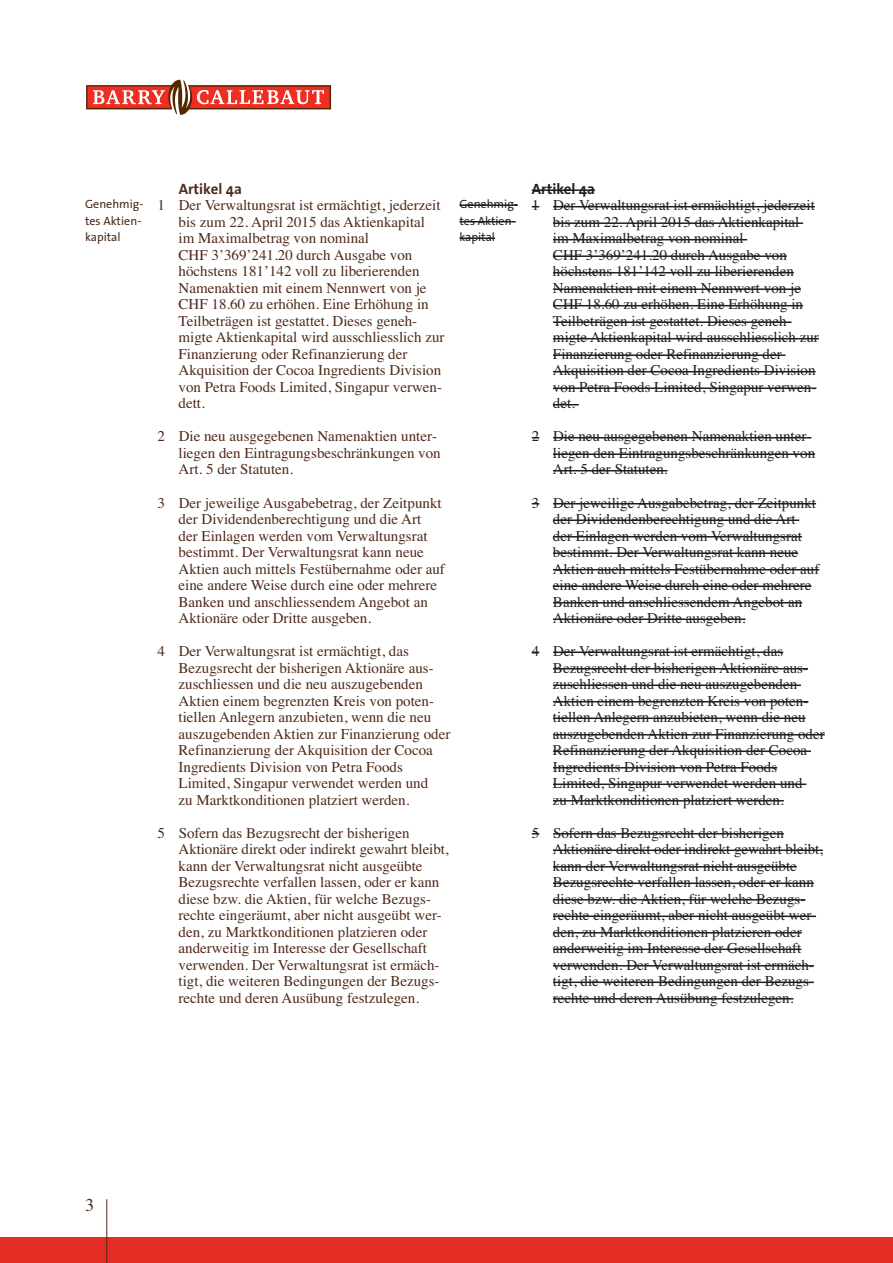
<style>
.page{position:relative;width:893px;height:1263px;background:#fff}
.page>*{position:absolute;margin:0;border:0;box-sizing:border-box;transform-origin:0 0}
.t1{font:18px "Times";color:#4f2a1a}
.t2{font:15px/16.5px "Times";color:#4f2a1a}
.t3{font:15px/16.5px "Times";color:#231f20}
.t4{font:700 15px "The Sans Os F";color:#4f2a1a}
.t5{font:700 15px "The Sans Os F";color:#231f20}
.t6{font:12px/16.5px "The Sans Os F";color:#231f20}
.t7{font:12px/16.5px "The Sans Os F";color:#4f2a1a}
</style>
<div class="page">
<div style="left:0;top:1237px;width:892px;height:26px;background:#e32d25"></div>
<hr style="left:106px;top:1199px;width:1px;height:64px;background:#4f2a1a">
<hr style="left:459px;top:204px;width:55px;height:2px;background:#231f20">
<hr style="left:459px;top:221px;width:52px;height:1px;background:#231f20">
<hr style="left:459px;top:237px;width:36px;height:2px;background:#231f20">
<svg style="left:86px;top:79px;width:246px;height:36px"></svg>
<hr style="left:531px;top:189px;width:64px;height:2px;background:#231f20">
<hr style="left:553px;top:206px;width:261px;height:1px;background:#231f20">
<hr style="left:553px;top:222px;width:250px;height:2px;background:#231f20">
<hr style="left:553px;top:239px;width:194px;height:1px;background:#231f20">
<hr style="left:553px;top:255px;width:233px;height:2px;background:#231f20">
<hr style="left:553px;top:272px;width:240px;height:1px;background:#231f20">
<hr style="left:553px;top:288px;width:248px;height:2px;background:#231f20">
<hr style="left:553px;top:305px;width:250px;height:1px;background:#231f20">
<hr style="left:553px;top:321px;width:238px;height:2px;background:#231f20">
<hr style="left:553px;top:338px;width:265px;height:1px;background:#231f20">
<hr style="left:553px;top:354px;width:232px;height:2px;background:#231f20">
<hr style="left:553px;top:371px;width:262px;height:1px;background:#231f20">
<hr style="left:553px;top:387px;width:258px;height:2px;background:#231f20">
<svg style="left:553px;top:404px;width:26px;height:1px"></svg>
<hr style="left:553px;top:437px;width:253px;height:1px;background:#231f20">
<hr style="left:553px;top:453px;width:262px;height:2px;background:#231f20">
<hr style="left:553px;top:470px;width:114px;height:1px;background:#231f20">
<hr style="left:553px;top:503px;width:263px;height:1px;background:#231f20">
<hr style="left:553px;top:519px;width:246px;height:2px;background:#231f20">
<hr style="left:553px;top:536px;width:249px;height:1px;background:#231f20">
<hr style="left:553px;top:552px;width:245px;height:2px;background:#231f20">
<hr style="left:553px;top:569px;width:266px;height:1px;background:#231f20">
<hr style="left:553px;top:585px;width:258px;height:2px;background:#231f20">
<hr style="left:553px;top:602px;width:249px;height:1px;background:#231f20">
<hr style="left:553px;top:618px;width:192px;height:2px;background:#231f20">
<svg style="left:531px;top:651px;width:8px;height:2px"></svg>
<hr style="left:553px;top:651px;width:230px;height:2px;background:#231f20">
<hr style="left:553px;top:668px;width:250px;height:1px;background:#231f20">
<hr style="left:553px;top:684px;width:248px;height:2px;background:#231f20">
<hr style="left:553px;top:701px;width:255px;height:1px;background:#231f20">
<hr style="left:553px;top:717px;width:252px;height:2px;background:#231f20">
<hr style="left:553px;top:734px;width:271px;height:1px;background:#231f20">
<hr style="left:553px;top:750px;width:258px;height:2px;background:#231f20">
<hr style="left:553px;top:767px;width:224px;height:1px;background:#231f20">
<hr style="left:553px;top:783px;width:253px;height:2px;background:#231f20">
<hr style="left:553px;top:800px;width:230px;height:1px;background:#231f20">
<hr style="left:553px;top:833px;width:231px;height:1px;background:#231f20">
<hr style="left:553px;top:849px;width:269px;height:2px;background:#231f20">
<hr style="left:553px;top:866px;width:244px;height:1px;background:#231f20">
<hr style="left:553px;top:882px;width:260px;height:2px;background:#231f20">
<hr style="left:553px;top:899px;width:247px;height:1px;background:#231f20">
<hr style="left:553px;top:915px;width:258px;height:2px;background:#231f20">
<hr style="left:553px;top:932px;width:248px;height:1px;background:#231f20">
<hr style="left:553px;top:948px;width:248px;height:2px;background:#231f20">
<hr style="left:553px;top:965px;width:256px;height:1px;background:#231f20">
<hr style="left:553px;top:981px;width:255px;height:2px;background:#231f20">
<hr style="left:553px;top:998px;width:240px;height:1px;background:#231f20">
<p class="t7" style="left:85px;top:197px;width:60px">Genehmig&shy;tes Aktien&shy;kapital</p>
<p class="t4" style="left:179px;top:183px;width:65px">Artikel 4a</p>
<p class="t2" style="left:179px;top:199px;width:267px;text-indent:-21px">1 Der Verwaltungsrat ist ermächtigt, jederzeit bis zum 22. April 2015 das Aktienkapital im Maximalbetrag von nominal<br>CHF 3’369’241.20 durch Ausgabe von höchstens 181’142 voll zu liberierenden Namenaktien mit einem Nennwert von je CHF 18.60 zu erhöhen. Eine Erhöhung in Teilbeträgen ist gestattet. Dieses geneh - migte Aktienkapital wird ausschliesslich zur Finanzierung oder Refinanzierung der Akquisition der Cocoa Ingredients Division von Petra Foods Limited, Singapur verwen&shy;dett.</p>
<p class="t2" style="left:179px;top:430px;width:264px;text-indent:-21px">2 Die neu ausgegebenen Namenaktien unter&shy;liegen den Eintragungsbeschränkungen von<br>Art. 5 der Statuten.</p>
<p class="t2" style="left:179px;top:496px;width:268px;text-indent:-21px">3 Der jeweilige Ausgabebetrag, der Zeitpunkt der Dividendenberechtigung und die Art<br>der Einlagen werden vom Verwaltungsrat bestimmt. Der Verwaltungsrat kann neue Aktien auch mittels Festübernahme oder auf eine andere Weise durch eine oder mehrere Banken und anschliessendem Angebot an Aktionäre oder Dritte ausgeben.</p>
<p class="t2" style="left:179px;top:644px;width:273px;text-indent:-21px">4 Der Verwaltungsrat ist ermächtigt, das Bezugsrecht der bisherigen Aktionäre aus - zuschliessen und die neu auszugebenden Aktien einem begrenzten Kreis von poten&shy;tiellen Anlegern anzubieten, wenn die neu auszugebenden Aktien zur Finanzierung oder Refinanzierung der Akquisition der Cocoa Ingredients Division von Petra Foods Limited, Singapur verwendet werden und<br>zu Marktkonditionen platziert werden.</p>
<p class="t2" style="left:179px;top:826px;width:271px;text-indent:-21px">5 Sofern das Bezugsrecht der bisherigen Aktionäre direkt oder indirekt gewahrt bleibt, kann der Verwaltungsrat nicht ausgeübte Bezugsrechte verfallen lassen, oder er kann diese bzw. die Aktien, für welche Bezugs&shy;rechte eingeräumt, aber nicht ausgeübt wer&shy;den, zu Marktkonditionen platzieren oder anderweitig im Interesse der Gesellschaft verwenden. Der Verwaltungsrat ist ermäch&shy;tigt, die weiteren Bedingungen der Bezugs&shy;rechte und deren Ausübung festzulegen.</p>
<p class="t6" style="left:459px;top:197px;width:60px">Genehmig&shy;tes Aktien&shy;kapital</p>
<p class="t5" style="left:531px;top:183px;width:65px">Artikel 4a</p>
<p class="t3" style="left:553px;top:199px;width:267px;text-indent:-21px">1 Der Verwaltungsrat ist ermächtigt, jederzeit bis zum 22. April 2015 das Aktienkapital im Maximalbetrag von nominal<br>CHF 3’369’241.20 durch Ausgabe von höchstens 181’142 voll zu liberierenden Namenaktien mit einem Nennwert von je CHF 18.60 zu erhöhen. Eine Erhöhung in Teilbeträgen ist gestattet. Dieses geneh&shy;migte Aktienkapital wird ausschliesslich zur Finanzierung oder Refinanzierung der Akquisition der Cocoa Ingredients Division von Petra Foods Limited, Singapur verwen&shy;det.</p>
<p class="t3" style="left:553px;top:430px;width:264px;text-indent:-21px">2 Die neu ausgegebenen Namenaktien unter&shy;liegen den Eintragungsbeschränkungen von<br>Art. 5 der Statuten.</p>
<p class="t3" style="left:553px;top:496px;width:268px;text-indent:-21px">3 Der jeweilige Ausgabebetrag, der Zeitpunkt der Dividendenberechtigung und die Art<br>der Einlagen werden vom Verwaltungsrat bestimmt. Der Verwaltungsrat kann neue Aktien auch mittels Festübernahme oder auf eine andere Weise durch eine oder mehrere Banken und anschliessendem Angebot an Aktionäre oder Dritte ausgeben.</p>
<p class="t3" style="left:553px;top:644px;width:273px;text-indent:-21px">4 Der Verwaltungsrat ist ermächtigt, das Bezugsrecht der bisherigen Aktionäre aus - zuschliessen und die neu auszugebenden Aktien einem begrenzten Kreis von poten - tiellen Anlegern anzubieten, wenn die neu auszugebenden Aktien zur Finanzierung oder Refinanzierung der Akquisition der Cocoa Ingredients Division von Petra Foods Limited, Singapur verwendet werden und<br>zu Marktkonditionen platziert werden.</p>
<p class="t3" style="left:553px;top:826px;width:271px;text-indent:-21px">5 Sofern das Bezugsrecht der bisherigen Aktionäre direkt oder indirekt gewahrt bleibt, kann der Verwaltungsrat nicht ausgeübte Bezugsrechte verfallen lassen, oder er kann diese bzw. die Aktien, für welche Bezugs&shy;rechte eingeräumt, aber nicht ausgeübt wer&shy;den, zu Marktkonditionen platzieren oder anderweitig im Interesse der Gesellschaft verwenden. Der Verwaltungsrat ist ermäch&shy;tigt, die weiteren Bedingungen der Bezugs&shy;rechte und deren Ausübung festzulegen.</p>
<p class="t1" style="left:85px;top:1199px;width:10px">3</p>
</div>
